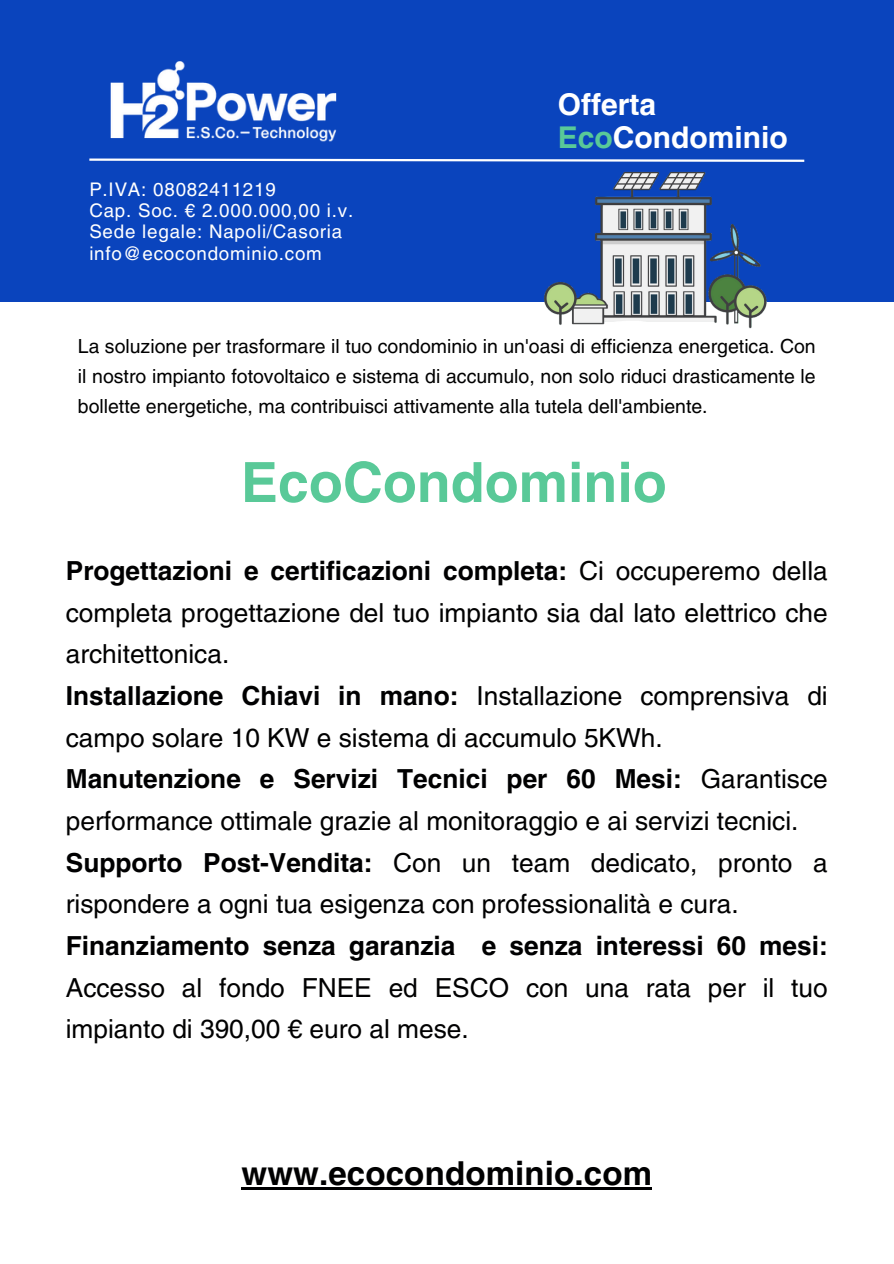
<style>
.page{position:relative;width:894px;height:1264px;background:#fff}
.page>*{position:absolute;margin:0;border:0;box-sizing:border-box;transform-origin:0 0}
.t1{font:700 55.5px "Helvetica LT Pro";color:#59c998}
.t2{font:700 33px "Helvetica LT Pro";letter-spacing:.005em;color:#000001}
.t3{font:700 30px/33.8px "Helvetica LT Pro";color:#fff}
.t4{font:26.25px/41.7px "Helvetica LT Pro";color:#000001}
.t5{font:19.5px/30.3px "Helvetica LT Pro";color:#000001;text-align:justify}
.t6{font:18.75px "Helvetica LT Pro";letter-spacing:.04em;color:#fff}
.s1{color:#59c998}
.s2{font-weight:700}
</style>
<div class="page">
<hr style="left:241px;top:1187px;width:411px;height:2px;background:#000001">
<div style="left:0;top:0;width:893px;height:301px;background:#0a44bd"></div>
<svg style="left:89px;top:158px;width:716px;height:4px"></svg>
<img style="left:89px;top:61px;width:268px;height:98px">
<img style="left:532px;top:158px;width:245px;height:171px">
<p class="t6" style="left:89px;top:182px;width:188px">P.IVA: 08082411219</p>
<h1 class="t6" style="left:89px;top:203px;width:265px">Cap. Soc. € 2.000.000,00 i.v.</h1>
<p class="t6" style="left:89px;top:225px;width:254px">Sede legale: Napoli/Casoria</p>
<p class="t6" style="left:89px;top:246px;width:234px">info@ecocondominio.com</p>
<p class="t3" style="left:557px;top:90px;width:231px">Offerta<br><span class="s1">Eco</span>Condominio</p>
<h2 class="t5" style="left:78px;top:332px;width:739px">La soluzione per trasformare il tuo condominio in un'oasi di efficienza energetica. Con il nostro impianto fotovoltaico e sistema di accumulo, non solo riduci drasticamente le bollette energetiche, ma contribuisci attivamente alla tutela dell'ambiente.</h2>
<p class="t1" style="left:241px;top:462px;width:427px">EcoCondominio</p>
<p class="t4" style="left:66px;top:552px;width:763px"><span class="s2">Progettazioni e certificazioni completa:</span> Ci occuperemo della completa progettazione del tuo impianto sia dal lato elettrico che architettonica.<br><span class="s2">Installazione Chiavi in mano:</span> Installazione comprensiva di campo solare 10 KW e sistema di accumulo 5KWh.<br><span class="s2">Manutenzione e Servizi Tecnici per 60 Mesi:</span> Garantisce performance ottimale grazie al monitoraggio e ai servizi tecnici.<br><span class="s2">Supporto Post-Vendita:</span> Con un team dedicato, pronto a rispondere a ogni tua esigenza con professionalità e cura.<br><span class="s2">Finanziamento senza garanzia e senza interessi 60 mesi:<br></span>Accesso al fondo FNEE ed ESCO con una rata per il tuo impianto di 390,00 € euro al mese.</p>
<p class="t2" style="left:241px;top:1161px;width:412px">www.ecocondominio.com</p>
</div>
